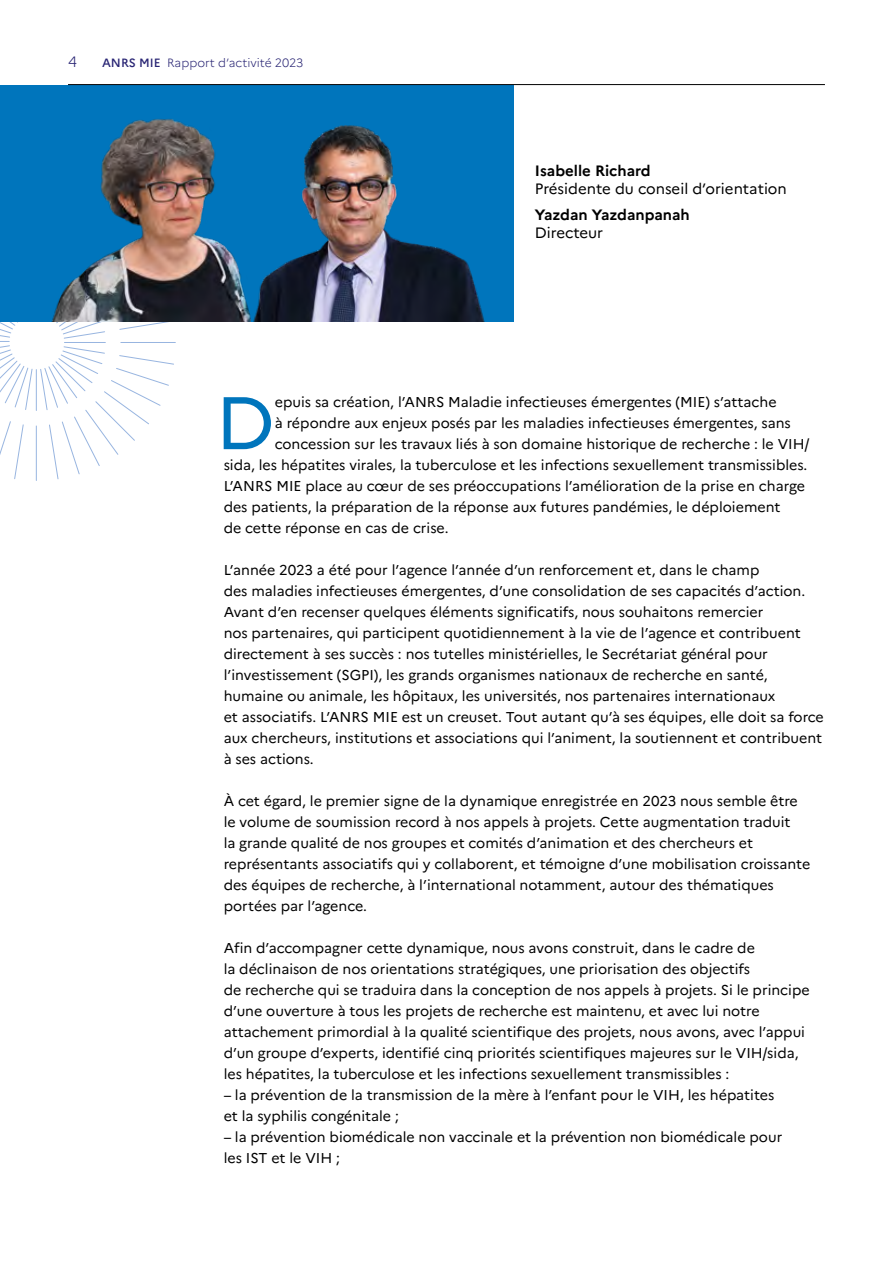
<style>
.page{position:relative;width:893px;height:1263px;background:#fff}
.page>*{position:absolute;margin:0;border:0;box-sizing:border-box;transform-origin:0 0}
.Txt_édito{font:74.25px "Marianne";color:#0075bc}
.Noms_edito{font:15px/18px "Marianne";color:#000}
.Noms_edito-2{font:700 15px/18px "Marianne";color:#000}
.t1{font:300 15px "Marianne";color:#292574}
.Txt_édito-2{font:14.25px/21px "Marianne";color:#000}
.t2{font:300 12px "Marianne";color:#292574}
.s1{font-weight:500}
.s2{font-weight:700}
.s3{font-weight:400}
</style>
<div class="page">
<svg style="left:0;top:321px;width:176px;height:160px"></svg>
<img style="left:251px;top:85px;width:263px;height:236px">
<div style="left:0;top:85px;width:251px;height:236px;background:#0075bc"></div>
<img style="left:52px;top:119px;width:199px;height:202px">
<hr style="left:68px;top:84px;width:757px;height:1px;background:#000">
<p class="t1" style="left:68px;top:50px;width:10px">4</p>
<p class="t2" style="left:102px;top:54px;width:203px"><span class="s1">ANRS MIE</span> Rapport d’activité 2023</p>
<p class="Noms_edito" style="left:535px;top:160px;width:253px"><span class="s2">Isabelle Richard<br></span>Présidente du conseil d’orientation</p>
<p class="Noms_edito-2" style="left:535px;top:205px;width:156px">Yazdan Yazdanpanah<br><span class="s3">Directeur</span></p>
<p class="Txt_édito" style="left:215px;top:365px;width:61px">D</p>
<p class="Txt_édito-2" style="left:275px;top:390px;width:503px">epuis sa création, l’ANRS Maladie infectieuses émergentes (MIE) s’attache</p>
<p class="Txt_édito-2" style="left:275px;top:411px;width:517px">à répondre aux enjeux posés par les maladies infectieuses émergentes, sans</p>
<p class="Txt_édito-2" style="left:275px;top:432px;width:536px">concession sur les travaux liés à son domaine historique de recherche : le VIH/</p>
<p class="Txt_édito-2" style="left:224px;top:453px;width:585px">sida, les hépatites virales, la tuberculose et les infections sexuellement transmissibles.</p>
<p class="Txt_édito-2" style="left:224px;top:474px;width:583px">L’ANRS MIE place au cœur de ses préoccupations l’amélioration de la prise en charge des patients, la préparation de la réponse aux futures pandémies, le déploiement</p>
<p class="Txt_édito-2" style="left:224px;top:516px;width:226px">de cette réponse en cas de crise.</p>
<p class="Txt_édito-2" style="left:224px;top:558px;width:537px">L’année 2023 a été pour l’agence l’année d’un renforcement et, dans le champ</p>
<p class="Txt_édito-2" style="left:224px;top:579px;width:583px">des maladies infectieuses émergentes, d’une consolidation de ses capacités d’action.<br>Avant d’en recenser quelques éléments significatifs, nous souhaitons remercier</p>
<p class="Txt_édito-2" style="left:224px;top:621px;width:579px">nos partenaires, qui participent quotidiennement à la vie de l’agence et contribuent directement à ses succès : nos tutelles ministérielles, le Secrétariat général pour l’investissement (SGPI), les grands organismes nationaux de recherche en santé, humaine ou animale, les hôpitaux, les universités, nos partenaires internationaux</p>
<p class="Txt_édito-2" style="left:224px;top:705px;width:602px;text-align:justify">et associatifs. L’ANRS MIE est un creuset. Tout autant qu’à ses équipes, elle doit sa force aux chercheurs, institutions et associations qui l’animent, la soutiennent et contribuent à ses actions.</p>
<p class="Txt_édito-2" style="left:224px;top:789px;width:576px">À cet égard, le premier signe de la dynamique enregistrée en 2023 nous semble être</p>
<p class="Txt_édito-2" style="left:224px;top:810px;width:568px">le volume de soumission record à nos appels à projets. Cette augmentation traduit</p>
<p class="Txt_édito-2" style="left:224px;top:831px;width:588px">la grande qualité de nos groupes et comités d’animation et des chercheurs et représentants associatifs qui y collaborent, et témoigne d’une mobilisation croissante des équipes de recherche, à l’international notamment, autour des thématiques portées par l’agence.</p>
<p class="Txt_édito-2" style="left:224px;top:936px;width:533px">Afin d’accompagner cette dynamique, nous avons construit, dans le cadre de</p>
<p class="Txt_édito-2" style="left:224px;top:957px;width:528px">la déclinaison de nos orientations stratégiques, une priorisation des objectifs</p>
<p class="Txt_édito-2" style="left:224px;top:978px;width:588px">de recherche qui se traduira dans la conception de nos appels à projets. Si le principe d’une ouverture à tous les projets de recherche est maintenu, et avec lui notre attachement primordial à la qualité scientifique des projets, nous avons, avec l’appui d’un groupe d’experts, identifié cinq priorités scientifiques majeures sur le VIH/sida,</p>
<p class="Txt_édito-2" style="left:224px;top:1062px;width:507px">les hépatites, la tuberculose et les infections sexuellement transmissibles :</p>
<p class="Txt_édito-2" style="left:224px;top:1083px;width:552px">– la prévention de la transmission de la mère à l’enfant pour le VIH, les hépatites</p>
<p class="Txt_édito-2" style="left:224px;top:1104px;width:177px">et la syphilis congénitale ;</p>
<p class="Txt_édito-2" style="left:224px;top:1125px;width:560px">– la prévention biomédicale non vaccinale et la prévention non biomédicale pour</p>
<p class="Txt_édito-2" style="left:224px;top:1146px;width:118px">les IST et le VIH ;</p>
</div>
